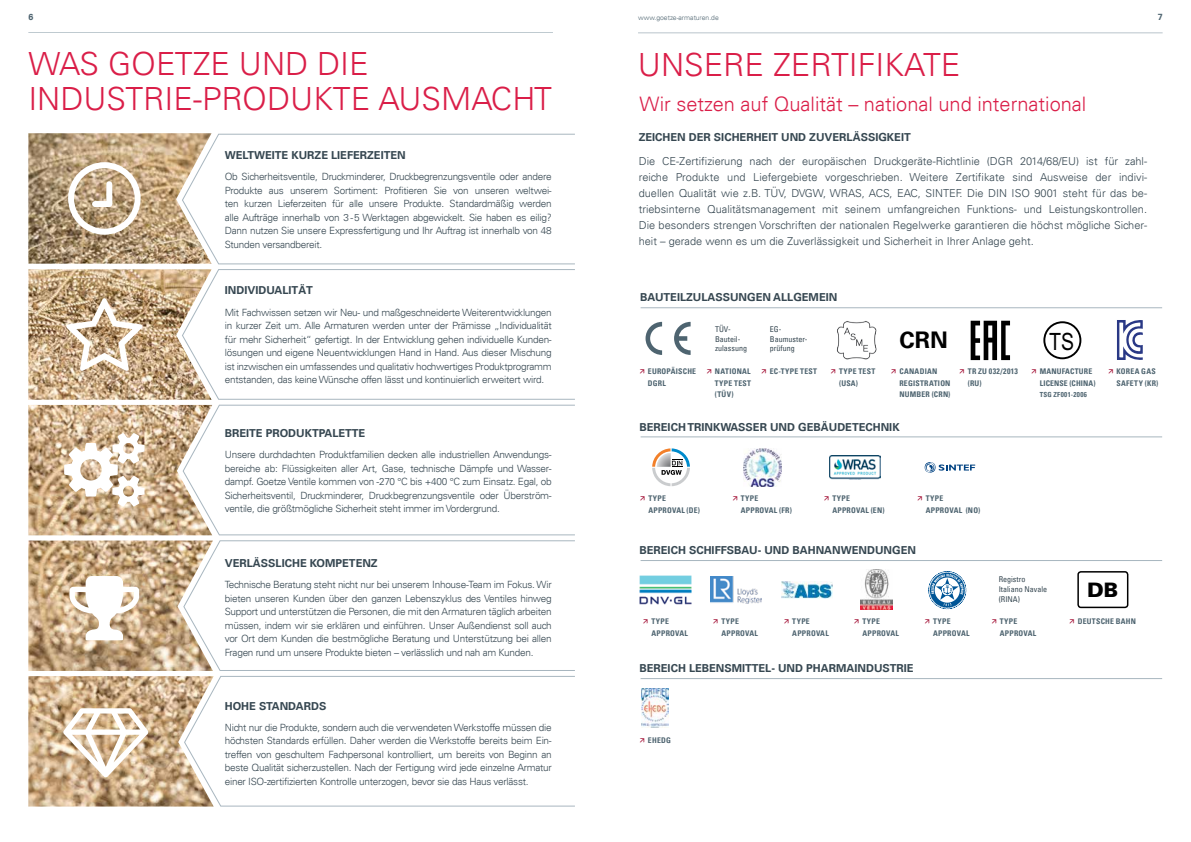
<style>
.page{position:relative;width:1191px;height:842px;background:#fff}
.page>*{position:absolute;margin:0;border:0;box-sizing:border-box;transform-origin:0 0}
.t1{font:300 32px "Univers";color:#da1e48}
.t2{font:23.9px "Arial Narrow";color:#000}
.t3{font:700 22.8px "Univers";color:#000}
.t4{font:300 20px "Univers";color:#da1e48}
.t5{font:900 20px "Univers";color:#000}
.t6{font:300 11px/16px "Univers";color:#364751;text-align:justify}
.t7{font:700 11px "Univers";color:#364751}
.t8{font:300 10px/13.5px "Univers";letter-spacing:-.025em;color:#364751;text-align:justify}
.t9{font:700 8.8px "Univers";color:#4e6470}
.t10{font:condensed 8px/9.6px "Univers";color:#364751}
.t11{font:700 condensed 7.8px/11.3px "Univers";letter-spacing:.03em;color:#4e6470}
.t12{font:700 condensed 7px "Univers";letter-spacing:.055em;color:#4e6470}
.t13{font:300 6.8px "Univers";color:#4e6470}
</style>
<div class="page">
<hr style="left:28px;top:32px;width:525px;height:1px;background:#a8b6bf">
<hr style="left:638px;top:33px;width:524px;height:1px;background:#a8b6bf">
<img style="left:28px;top:133px;width:183px;height:131px">
<svg style="left:182px;top:134px;width:393px;height:130px"></svg>
<svg style="left:211px;top:269px;width:364px;height:130px"></svg>
<svg style="left:212px;top:405px;width:363px;height:130px"></svg>
<img style="left:28px;top:269px;width:183px;height:131px">
<img style="left:28px;top:405px;width:184px;height:130px">
<svg style="left:66px;top:298px;width:76px;height:73px"></svg>
<div style="left:68px;top:162px;width:73px;height:73px;border:6px solid #fff;border-radius:50%"></div>
<svg style="left:89px;top:178px;width:26px;height:32px"></svg>
<svg style="left:213px;top:540px;width:362px;height:131px"></svg>
<svg style="left:214px;top:676px;width:361px;height:130px"></svg>
<img style="left:28px;top:540px;width:185px;height:131px">
<img style="left:28px;top:676px;width:186px;height:130px">
<svg style="left:63px;top:708px;width:85px;height:69px"></svg>
<svg style="left:70px;top:576px;width:69px;height:64px"></svg>
<svg style="left:64px;top:433px;width:81px;height:74px"></svg>
<hr style="left:640px;top:308px;width:522px;height:1px;background:#a8b6bf">
<hr style="left:640px;top:437px;width:522px;height:1px;background:#a8b6bf">
<hr style="left:640px;top:560px;width:522px;height:1px;background:#a8b6bf">
<hr style="left:640px;top:678px;width:522px;height:1px;background:#a8b6bf">
<svg style="left:970px;top:321px;width:40px;height:39px"></svg>
<svg style="left:674px;top:322px;width:16px;height:33px"></svg>
<svg style="left:645px;top:322px;width:17px;height:33px"></svg>
<img style="left:837px;top:321px;width:39px;height:39px">
<div style="left:1043px;top:321px;width:38px;height:38px;border:2px solid #000;border-radius:50%"></div>
<svg style="left:1117px;top:320px;width:25px;height:40px"></svg>
<svg style="left:924px;top:462px;width:51px;height:11px"></svg>
<svg style="left:652px;top:448px;width:38px;height:38px"></svg>
<img style="left:829px;top:455px;width:51px;height:24px">
<img style="left:743px;top:448px;width:38px;height:38px">
<img style="left:860px;top:569px;width:32px;height:40px">
<img style="left:710px;top:577px;width:51px;height:26px">
<img style="left:781px;top:582px;width:51px;height:17px">
<img style="left:639px;top:576px;width:52px;height:28px">
<svg style="left:928px;top:571px;width:38px;height:38px"></svg>
<div style="left:1077px;top:571px;width:51px;height:37px;border:2px solid #000;border-radius:3px"></div>
<img style="left:642px;top:688px;width:26px;height:40px">
<p class="t9" style="left:28px;top:12px;width:6px">6</p>
<p class="t13" style="left:638px;top:13px;width:82px">www.goetze-armaturen.de</p>
<p class="t9" style="left:1157px;top:12px;width:6px">7</p>
<h1 class="t1" style="left:28px;top:45px;width:124px">Was Goet</h1>
<h1 class="t1" style="left:193px;top:45px;width:161px">ze und die</h1>
<h1 class="t1" style="left:28px;top:79px;width:74px">Industrie</h1>
<h1 class="t1" style="left:193px;top:79px;width:117px">-Produkte</h1>
<h1 class="t1" style="left:378px;top:79px;width:23px">ausmacht</h1>
<p class="t7" style="left:225px;top:149px;width:19px">WELTWEITE</p>
<p class="t7" style="left:291px;top:149px;width:16px">KURZE</p>
<p class="t7" style="left:331px;top:149px;width:30px">LIEFERZEITEN</p>
<p class="t8" style="left:225px;top:170px;width:328px">Ob Sicherheitsventile, Druckminderer, Druckbegrenzungsventile oder andere Produkte aus unserem Sortiment: Profitieren Sie von unseren weltwei&shy;ten kurzen Lieferzeiten für alle unsere Produkte. Standardmäßig werden alle Aufträge innerhalb von 3 -5 Werktagen abgewickelt. Sie haben es eilig?<br>Dann nutzen Sie unsere Expressfertigung und Ihr Auftrag ist innerhalb von 48<br>Stunden versandbereit.</p>
<p class="t7" style="left:225px;top:284px;width:11px">INDIVIDUALITÄT</p>
<p class="t8" style="left:225px;top:305px;width:328px">Mit Fachwissen setzen wir Neu- und maßgeschneiderte Weiterentwicklungen in kurzer Zeit um. Alle Armaturen werden unter der Prämisse „Individualität für mehr Sicherheit“ gefertigt. In der Entwicklung gehen individuelle Kunden&shy;lösungen und eigene Neuentwicklungen Hand in Hand. Aus dieser Mischung ist inzwischen ein umfassendes und qualitativ hochwertiges Produktprogramm entstanden, das keine Wünsche offen lässt und kontinuierlich erweitert wird.</p>
<p class="t7" style="left:225px;top:427px;width:8px">BREITE</p>
<p class="t7" style="left:266px;top:427px;width:16px">PRODU</p>
<p class="t7" style="left:305px;top:427px;width:15px">KTPALETTE</p>
<p class="t8" style="left:225px;top:448px;width:328px">Unsere durchdachten Produktfamilien decken alle industriellen Anwendungs&shy;bereiche ab: Flüssigkeiten aller Art, Gase, technische Dämpfe und Wasser&shy;dampf. Goetze Ventile kommen von -270 °C bis +400 °C zum Einsatz. Egal, ob Sicherheitsventil, Druckminderer, Druckbegrenzungsventile oder Überström&shy;ventile, die größtmögliche Sicherheit steht immer im Vordergrund.</p>
<p class="t7" style="left:225px;top:557px;width:16px">VERLÄSSLI</p>
<p class="t7" style="left:285px;top:557px;width:34px">CHE KOMPETENZ</p>
<p class="t8" style="left:225px;top:578px;width:328px">Technische Beratung steht nicht nur bei unserem Inhouse-Team im Fokus. Wir bieten unseren Kunden über den ganzen Lebenszyklus des Ventiles hinweg Support und unterstützen die Personen, die mit den Armaturen täglich arbeiten müssen, indem wir sie erklären und einführen. Unser Außendienst soll auch vor Ort dem Kunden die bestmögliche Beratung und Unterstützung bei allen Fragen rund um unsere Produkte bieten – verlässlich und nah am Kunden.</p>
<p class="t7" style="left:225px;top:699px;width:17px">HOHE</p>
<p class="t7" style="left:259px;top:699px;width:16px">STANDARDS</p>
<p class="t8" style="left:225px;top:721px;width:328px">Nicht nur die Produkte, sondern auch die verwendeten Werkstoffe müssen die höchsten Standards erfüllen. Daher werden die Werkstoffe bereits beim Ein&shy;treffen von geschultem Fachpersonal kontrolliert, um bereits von Beginn an beste Qualität sicherzustellen. Nach der Fertigung wird jede einzelne Armatur einer ISO-zertifizierten Kontrolle unterzogen, bevor sie das Haus verlässt.</p>
<h1 class="t1" style="left:638px;top:45px;width:44px">Unsere</h1>
<h1 class="t1" style="left:773px;top:45px;width:18px">Zertifikate</h1>
<h3 class="t4" style="left:639px;top:92px;width:448px">Wir setzen auf Qualität – national und international</h3>
<p class="t7" style="left:639px;top:131px;width:33px">ZEICHEN</p>
<p class="t7" style="left:689px;top:131px;width:9px">DER</p>
<p class="t7" style="left:714px;top:131px;width:26px">SICHERHEIT</p>
<p class="t7" style="left:781px;top:131px;width:9px">UND</p>
<p class="t7" style="left:809px;top:131px;width:15px">ZUVERLÄSSIG</p>
<p class="t7" style="left:887px;top:131px;width:14px">KEIT</p>
<p class="t6" style="left:639px;top:153px;width:510px">Die CE-Zertifizierung nach der europäischen Druckgeräte-Richtlinie (DGR 2014/68/EU) ist für zahl&shy;reiche Produkte und Liefergebiete vorgeschrieben. Weitere Zertifikate sind Ausweise der indivi&shy;duellen Qualität wie z.B. TÜV, DVGW, WRAS, ACS, EAC, SINTEF. Die D IN ISO 9001 steht für das be&shy;triebsinterne Qualitätsmanagement mit seinem umfangreichen Funktions- und Leistungskontrollen.<br>Die besonders strengen Vorschriften der nationalen Regelwerke garantieren die höchst mögliche Sicher&shy;heit – gerade wenn es um die Zuverlässigkeit und Sicherheit in Ihrer Anlage geht.</p>
<p class="t7" style="left:640px;top:291px;width:9px">BAUTEILZULASSUNGEN</p>
<p class="t7" style="left:773px;top:291px;width:9px">ALLGEMEIN</p>
<p class="t10" style="left:715px;top:324px;width:33px">TÜV-<br>Bauteil&shy;zulassung</p>
<p class="t10" style="left:770px;top:324px;width:39px">EG-<br>Baumuster&shy;prüfung</p>
<h3 class="t3" style="left:899px;top:327px;width:50px">CRN</h3>
<h2 class="t2" style="left:1049px;top:324px;width:26px">TS</h2>
<p class="t11" style="left:648px;top:366px;width:49px">EUROPÄISCHE<br>DGRL</p>
<p class="t11" style="left:856px;top:377px;width:4px">)</p>
<p class="t11" style="left:1039px;top:366px;width:57px">MANUFACTURE<br>LICENSE (CHINA)</p>
<p class="t12" style="left:1039px;top:390px;width:5px">TSG</p>
<p class="t12" style="left:1053px;top:390px;width:35px">ZF001-2006</p>
<p class="t11" style="left:715px;top:366px;width:38px;text-align:justify">NATIONAL TYPE TEST (TÜV)</p>
<p class="t11" style="left:769px;top:366px;width:49px">EC -TYPE TEST</p>
<p class="t11" style="left:967px;top:366px;width:51px">TR ZU 032/2013 (RU)</p>
<p class="t11" style="left:839px;top:366px;width:38px">TYPE TEST (USA</p>
<p class="t11" style="left:899px;top:366px;width:53px">CANADIAN<br>REGISTRATION<br>NUMBER (CRN</p>
<p class="t11" style="left:948px;top:389px;width:4px">)</p>
<p class="t7" style="left:639px;top:420px;width:7px">BEREI</p>
<p class="t7" style="left:670px;top:420px;width:59px">CH TRIN KWASSER</p>
<p class="t7" style="left:770px;top:420px;width:9px">UND</p>
<p class="t7" style="left:798px;top:420px;width:31px">GEBÄUDETE</p>
<p class="t7" style="left:865px;top:420px;width:36px">CHNIK</p>
<p class="t11" style="left:1116px;top:366px;width:43px">KOREA GAS<br>SAFETY (KR)</p>
<p class="t11" style="left:648px;top:493px;width:53px">TYPE<br>APPROVAL (DE)</p>
<p class="t11" style="left:741px;top:493px;width:52px">TYPE<br>APPROVAL (FR)</p>
<p class="t11" style="left:832px;top:493px;width:54px">TYPE<br>APPROVAL (EN)</p>
<p class="t11" style="left:925px;top:493px;width:56px">TYPE<br>APPROVAL (NO )</p>
<p class="t7" style="left:639px;top:543px;width:7px">BEREI</p>
<p class="t7" style="left:670px;top:543px;width:103px">CH SCHI FFSBAU - UND</p>
<p class="t7" style="left:792px;top:543px;width:10px">BAHNANWENDUNGEN</p>
<p class="t10" style="left:998px;top:574px;width:50px">Registro<br>Italiano Navale (RINA)</p>
<p class="t11" style="left:651px;top:616px;width:38px">TYPE<br>APPROVAL</p>
<p class="t11" style="left:721px;top:616px;width:38px">TYPE<br>APPROVAL</p>
<p class="t11" style="left:933px;top:616px;width:38px">TYPE<br>APPROVAL</p>
<p class="t11" style="left:792px;top:616px;width:38px">TYPE<br>APPROVAL</p>
<p class="t11" style="left:862px;top:616px;width:38px">TYPE<br>APPROVAL</p>
<p class="t11" style="left:999px;top:616px;width:38px">TYPE<br>APPROVAL</p>
<p class="t7" style="left:639px;top:662px;width:7px">BEREI</p>
<p class="t7" style="left:670px;top:662px;width:47px">CH LEBENSMITTEL</p>
<p class="t7" style="left:771px;top:662px;width:16px">- UND</p>
<p class="t7" style="left:806px;top:662px;width:15px">PHARMAINDUSTRIE</p>
<p class="t11" style="left:648px;top:734px;width:23px">EHEDG</p>
<h3 class="t5" style="left:1087px;top:577px;width:33px">DB</h3>
<p class="t11" style="left:1077px;top:616px;width:60px">DEUTSCHE BAHN</p>
</div>
